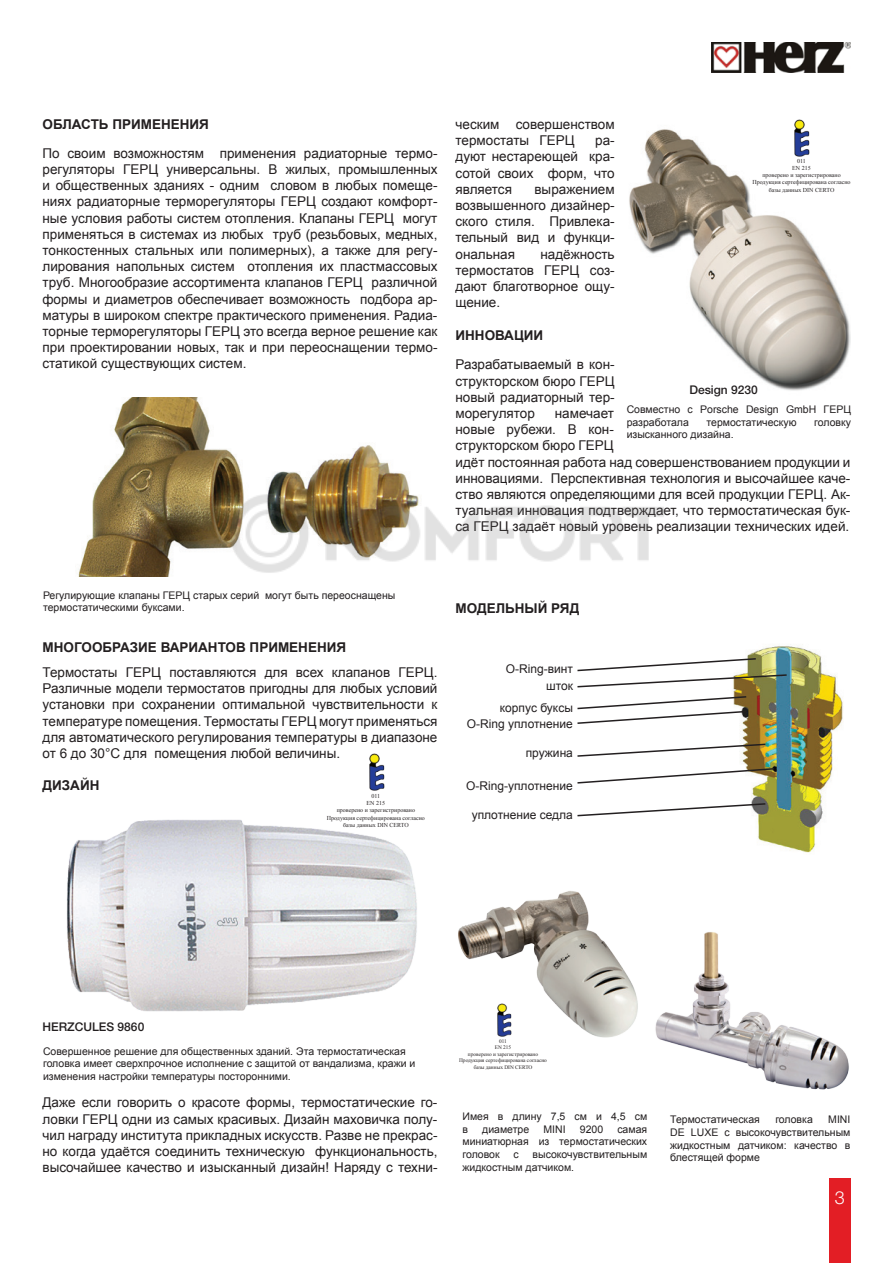
<style>
.page{position:relative;width:893px;height:1263px;background:#fff}
.page>*{position:absolute;margin:0;border:0;box-sizing:border-box;transform-origin:0 0}
.t1{font:300 18px "Helvetica Neue LT Std";color:#fff}
.t2{font:13.5px/16.2px "Arial";color:#231f20;text-align:justify}
.t3{font:700 13.5px "Arial";color:#231f20}
.t4{font:12px/16.5px "Arial";color:#231f20;text-align:right}
.t5{font:500 12px "Helvetica Neue LT Std";color:#231f20}
.t6{font:10.5px/12.6px "Arial";color:#231f20}
.t7{font:6px/7.2px "Times New Roman";color:#231f20;text-align:center}
.t8{font:5.4px/6.4px "Times New Roman";color:#231f20;text-align:center}
</style>
<div class="page">
<img style="left:711px;top:43px;width:139px;height:29px">
<div style="left:829px;top:1178px;width:21px;height:85px;background:#e31e25"></div>
<img style="left:458px;top:891px;width:180px;height:147px">
<img style="left:78px;top:398px;width:331px;height:179px">
<img style="left:733px;top:644px;width:110px;height:209px">
<svg style="left:577px;top:657px;width:211px;height:31px"></svg>
<svg style="left:577px;top:802px;width:190px;height:15px"></svg>
<svg style="left:577px;top:743px;width:190px;height:15px"></svg>
<svg style="left:577px;top:767px;width:198px;height:17px"></svg>
<svg style="left:577px;top:695px;width:171px;height:30px"></svg>
<img style="left:655px;top:932px;width:194px;height:158px">
<img style="left:498px;top:1004px;width:13px;height:32px">
<img style="left:369px;top:754px;width:15px;height:37px">
<img style="left:67px;top:820px;width:350px;height:192px">
<img style="left:629px;top:119px;width:221px;height:272px">
<img style="left:795px;top:120px;width:15px;height:36px">
<img style="left:223px;top:485px;width:441px;height:92px">
<p class="t3" style="left:43px;top:115px;width:168px">ОБЛАСТЬ ПРИМЕНЕНИЯ</p>
<p class="t2" style="left:43px;top:145px;width:396px">По своим возможностям применения радиаторные термо&shy;регуляторы ГЕРЦ универсальны. В жилых, промышленных и общественных зданиях - одним словом в любых помеще&shy;ниях радиаторные терморегуляторы ГЕРЦ создают комфорт&shy;ные условия работы систем отопления. Клапаны ГЕРЦ могут применяться в системах из любых труб (резьбовых, медных, тонкостенных стальных или полимерных), а также для регу&shy;лирования напольных систем отопления их пластмассовых труб. Многообразие ассортимента клапанов ГЕРЦ различной формы и диаметров обеспечивает возможность подбора ар&shy;матуры в широком спектре практического применения. Радиа&shy;торные терморегуляторы ГЕРЦ это всегда верное решение как при проектировании новых, так и при переоснащении термо&shy;статикой существующих систем.</p>
<p class="t2" style="left:455px;top:116px;width:161px">ческим совершенством термостаты ГЕРЦ</p>
<p class="t2" style="left:455px;top:132px;width:161px;text-indent:140px">ра&shy;дуют нестареющей кра&shy;сотой своих форм, что является</p>
<p class="t7" style="left:752px;top:157px;width:100px">011<br>EN 215<br>проверено и зарегистрировано<br>Продукция сертефицирована согласно базы данных DIN CERTO</p>
<p class="t2" style="left:455px;top:181px;width:161px;text-indent:79px">выражением возвышенного дизайнер&shy;ского стиля. Привлека&shy;тельный вид и функци&shy;ональная</p>
<p class="t2" style="left:455px;top:246px;width:161px;text-indent:85px">надёжность термостатов ГЕРЦ соз&shy;дают благотворное ощу&shy;щение.</p>
<p class="t3" style="left:455px;top:327px;width:89px">ИННОВАЦИИ</p>
<p class="t2" style="left:455px;top:357px;width:161px">Разрабатываемый в кон&shy;структорском бюро ГЕРЦ новый радиаторный тер&shy;морегулятор</p>
<p class="t5" style="left:689px;top:382px;width:70px">Design 9230</p>
<p class="t6" style="left:627px;top:403px;width:226px">Совместно с Porsche Design GmbH ГЕРЦ разработала</p>
<p class="t2" style="left:455px;top:405px;width:396px;text-align:left;text-indent:99px">намечает<br>новые рубежи. В кон-<br>структорском бюро ГЕРЦ<br>идёт постоянная работа над совершенствованием продукции и инновациями. Перспективная технология и высочайшее каче&shy;ство являются определяющими для всей продукции ГЕРЦ. Ак&shy;туальная инновация подтверждает, что термостатическая бук&shy;са ГЕРЦ задаёт новый уровень реализации технических идей.</p>
<p class="t6" style="left:706px;top:416px;width:92px">термостатическую</p>
<p class="t6" style="left:814px;top:416px;width:38px">головку</p>
<p class="t6" style="left:627px;top:428px;width:108px">изысканного дизайна.</p>
<p class="t6" style="left:43px;top:589px;width:354px">Регулирующие клапаны ГЕРЦ старых серий могут быть переоснащены термостатическими буксами.</p>
<p class="t3" style="left:43px;top:638px;width:50px">Многообра</p>
<p class="t3" style="left:130px;top:638px;width:42px">зие вариантов</p>
<p class="t3" style="left:250px;top:638px;width:11px">применения</p>
<p class="t2" style="left:43px;top:664px;width:396px">Термостаты ГЕРЦ поставляются для всех клапанов ГЕРЦ.<br>Различные модели термостатов пригодны для любых условий установки при сохранении оптимальной чувствительности к температуре помещения. Термостаты ГЕРЦ могут применяться для автоматического регулирования температуры в диапазоне от 6 до 30°C для помещения любой величины.</p>
<p class="t3" style="left:43px;top:777px;width:56px">Дизайн</p>
<p class="t7" style="left:327px;top:792px;width:100px">011<br>EN 215<br>проверено и зарегистрировано<br>Продукция сертефицирована согласно базы данных DIN CERTO</p>
<p class="t3" style="left:455px;top:599px;width:125px">МОДЕЛЬНЫЙ РЯД</p>
<p class="t4" style="left:506px;top:661px;width:69px">O-Ring-винт шток</p>
<p class="t4" style="left:467px;top:699px;width:108px">корпус буксы<br>O-Ring уплотнение</p>
<p class="t4" style="left:526px;top:744px;width:49px">пружина</p>
<p class="t4" style="left:466px;top:777px;width:108px">O-Ring-уплотнение</p>
<p class="t4" style="left:472px;top:806px;width:103px">уплотнение седла</p>
<p class="t5" style="left:43px;top:1019px;width:103px">HERZCULES 9860</p>
<p class="t6" style="left:43px;top:1045px;width:374px">Совершенное решение для общественных зданий. Эта термостатическая головка имеет сверхпрочное исполнение с защитой от вандализма, кражи и изменения настройки температуры посторонними.</p>
<p class="t2" style="left:43px;top:1095px;width:396px">Даже если говорить о красоте формы, термостатические го&shy;ловки ГЕРЦ одни из самых красивых. Дизайн маховичка полу&shy;чил награду института прикладных искусств. Разве не прекрас&shy;но когда удаётся соединить техническую функциональность, высочайшее качество и изысканный дизайн! Наряду с техни-</p>
<p class="t8" style="left:459px;top:1038px;width:89px">011<br>EN 215<br>проверено и зарегистрировано<br>Продукция сертефицирована согласно базы данных DIN CERTO</p>
<p class="t6" style="left:462px;top:1110px;width:186px">Имея в длину 7,5 см и 4,5 см в</p>
<p class="t6" style="left:482px;top:1123px;width:49px">диаметре</p>
<p class="t6" style="left:543px;top:1123px;width:24px">MINI</p>
<p class="t6" style="left:580px;top:1123px;width:25px">9200</p>
<p class="t6" style="left:462px;top:1123px;width:186px;text-align:justify;text-indent:155px">самая миниатюрная из термостатических головок</p>
<p class="t6" style="left:462px;top:1148px;width:186px;text-indent:70px">высокочувствительным жидкостным датчиком.</p>
<p class="t6" style="left:513px;top:1148px;width:7px">с</p>
<p class="t6" style="left:670px;top:1113px;width:182px;text-align:justify;text-indent:158px">MINI DE LUXE c высокочувствительным жидкостным датчиком: качество в блестящей форме</p>
<p class="t6" style="left:670px;top:1113px;width:91px">Термостатическая</p>
<p class="t6" style="left:775px;top:1113px;width:39px">головка</p>
<h1 class="t1" style="left:835px;top:1187px;width:12px">3</h1>
</div>
